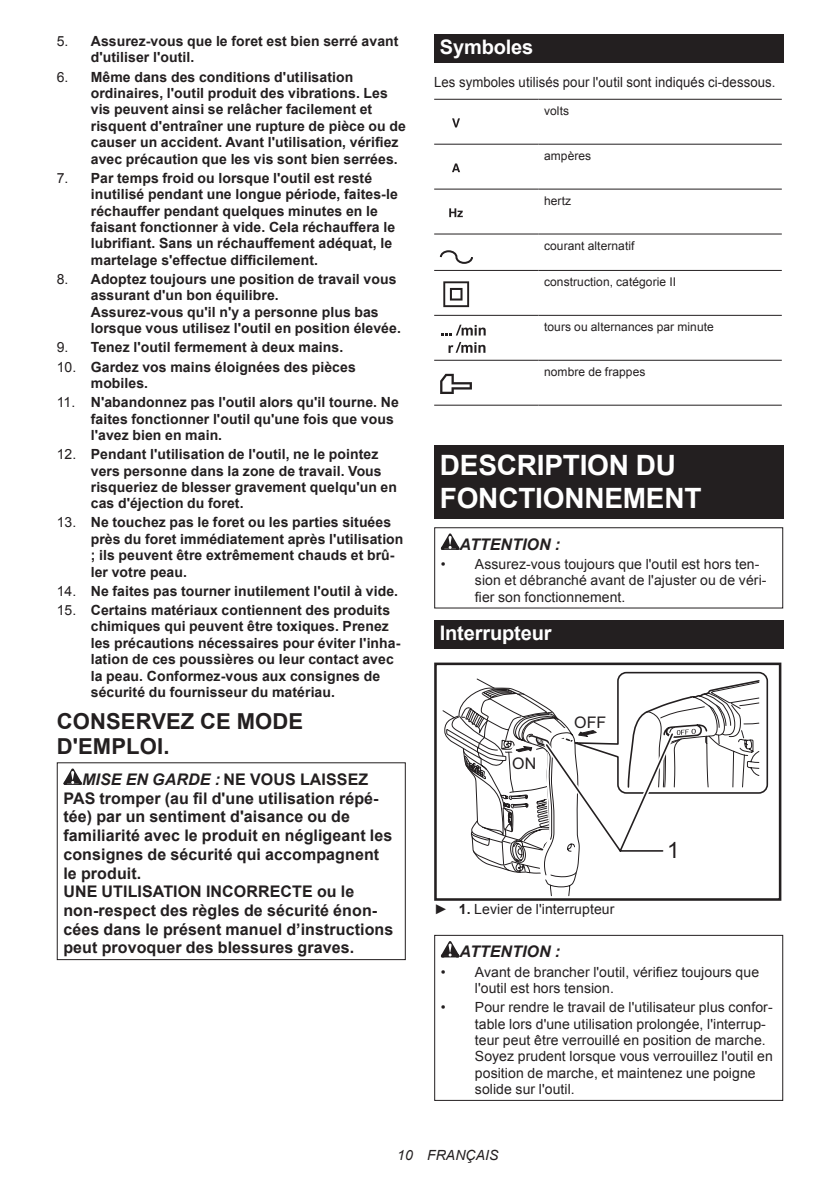
<style>
.page{position:relative;width:840px;height:1191px;background:#fff}
.page>*{position:absolute;margin:0;border:0;box-sizing:border-box;transform-origin:0 0}
.t1{font:700 28px/32.8px "Arial";letter-spacing:-.01em;color:#fff}
.t2{font:22.4px "Arial";color:#231f20}
.t3{font:700 22px/25.8px "Arial";letter-spacing:.005em;color:#231f20}
.t4{font:700 20px "Arial";letter-spacing:-.01em;color:#fff}
.t5{font:700 16px/18.8px "Arial";letter-spacing:.005em;color:#231f20}
.t6{font:italic 700 16px "Arial";letter-spacing:.005em;color:#231f20}
.t7{font:16px "Arial";color:#231f20}
.t8{font:700 14px/16.4px "Arial";letter-spacing:.005em;color:#231f20}
.t9{font:14px/16.4px "Arial";letter-spacing:.005em;color:#231f20}
.t10{font:14px "Arial";letter-spacing:.005em;color:#231f20;scale:.94 1}
.t11{font:italic 14px "Arial";letter-spacing:.005em;color:#231f20}
.t12{font:12px "Arial";letter-spacing:.005em;color:#231f20}
.s1{font-weight:400}
.s2{font-style:italic}
.s3{font-weight:700}
</style>
<div class="page">
<svg style="left:63px;top:768px;width:19px;height:17px"></svg>
<div style="left:57px;top:762px;width:348px;height:198px;border:1px solid #231f20"></div>
<div style="left:434px;top:34px;width:348px;height:29px;background:#231f20"></div>
<hr style="left:434px;top:99px;width:104px;height:1px;background:#231f20">
<hr style="left:538px;top:99px;width:243px;height:1px;background:#231f20">
<hr style="left:434px;top:144px;width:104px;height:1px;background:#231f20">
<hr style="left:538px;top:144px;width:243px;height:1px;background:#231f20">
<hr style="left:434px;top:189px;width:104px;height:1px;background:#231f20">
<hr style="left:538px;top:189px;width:243px;height:1px;background:#231f20">
<hr style="left:434px;top:233px;width:104px;height:1px;background:#231f20">
<hr style="left:538px;top:233px;width:243px;height:1px;background:#231f20">
<hr style="left:434px;top:270px;width:104px;height:1px;background:#231f20">
<hr style="left:538px;top:270px;width:243px;height:1px;background:#231f20">
<hr style="left:434px;top:315px;width:104px;height:1px;background:#231f20">
<hr style="left:538px;top:315px;width:243px;height:1px;background:#231f20">
<hr style="left:434px;top:360px;width:104px;height:1px;background:#231f20">
<hr style="left:538px;top:360px;width:243px;height:1px;background:#231f20">
<hr style="left:434px;top:405px;width:104px;height:1px;background:#231f20">
<hr style="left:538px;top:405px;width:243px;height:1px;background:#231f20">
<svg style="left:452px;top:118px;width:7px;height:9px"></svg>
<svg style="left:452px;top:163px;width:8px;height:9px"></svg>
<svg style="left:449px;top:208px;width:13px;height:9px"></svg>
<svg style="left:439px;top:250px;width:34px;height:14px"></svg>
<svg style="left:443px;top:281px;width:26px;height:26px"></svg>
<svg style="left:441px;top:325px;width:44px;height:10px"></svg>
<svg style="left:448px;top:342px;width:37px;height:11px"></svg>
<svg style="left:440px;top:374px;width:31px;height:20px"></svg>
<div style="left:434px;top:445px;width:348px;height:74px;background:#231f20"></div>
<svg style="left:440px;top:533px;width:19px;height:17px"></svg>
<div style="left:434px;top:527px;width:348px;height:81px;border:1px solid #231f20"></div>
<div style="left:434px;top:620px;width:348px;height:28px;background:#231f20"></div>
<div style="left:434px;top:662px;width:347px;height:238px;border:3px solid #231f20"></div>
<svg style="left:442px;top:671px;width:326px;height:225px"></svg>
<svg style="left:440px;top:941px;width:19px;height:16px"></svg>
<div style="left:434px;top:935px;width:348px;height:165px;border:1px solid #231f20"></div>
<p class="t8" style="left:91px;top:33px;width:309px;text-indent:-34px"><span class="s1">5.</span> Assurez-vous que le foret est bien serré avant d'utiliser l'outil.</p>
<p class="t8" style="left:91px;top:69px;width:316px;text-indent:-34px"><span class="s1">6.</span> Même dans des conditions d'utilisation ordinaires, l'outil produit des vibrations. Les vis peuvent ainsi se relâcher facilement et risquent d'entraîner une rupture de pièce ou de causer un accident. Avant l'utilisation, vérifiez avec précaution que les vis sont bien serrées.</p>
<p class="t8" style="left:91px;top:170px;width:308px;text-indent:-34px"><span class="s1">7.</span> Par temps froid ou lorsque l'outil est resté inutilisé pendant une longue période, faites-le réchauffer pendant quelques minutes en le faisant fonctionner à vide. Cela réchauffera le lubrifiant. Sans un réchauffement adéquat, le martelage s'effectue difficilement.</p>
<p class="t8" style="left:91px;top:271px;width:311px;text-indent:-34px"><span class="s1">8.</span> Adoptez toujours une position de travail vous assurant d'un bon équilibre.<br>Assurez-vous qu'il n'y a personne plus bas lorsque vous utilisez l'outil en position élevée.</p>
<p class="t8" style="left:57px;top:339px;width:288px"><span class="s1">9.</span> Tenez l'outil fermement à deux mains.</p>
<p class="t8" style="left:91px;top:359px;width:266px;text-indent:-34px"><span class="s1">10.</span> Gardez vos mains éloignées des pièces mobiles.</p>
<p class="t8" style="left:91px;top:394px;width:309px;text-indent:-34px"><span class="s1">11.</span> N'abandonnez pas l'outil alors qu'il tourne. Ne faites fonctionner l'outil qu'une fois que vous l'avez bien en main.</p>
<p class="t8" style="left:91px;top:446px;width:307px;text-indent:-34px"><span class="s1">12.</span> Pendant l'utilisation de l'outil, ne le pointez vers personne dans la zone de travail. Vous risqueriez de blesser gravement quelqu'un en cas d'éjection du foret.</p>
<p class="t8" style="left:91px;top:515px;width:314px;text-indent:-34px"><span class="s1">13.</span> Ne touchez pas le foret ou les parties situées près du foret immédiatement après l'utilisation ; ils peuvent être extrêmement chauds et brû&shy;ler votre peau.</p>
<p class="t8" style="left:57px;top:583px;width:343px"><span class="s1">14.</span> Ne faites pas tourner inutilement l'outil à vide.</p>
<p class="t8" style="left:91px;top:602px;width:311px;text-indent:-34px"><span class="s1">15.</span> Certains matériaux contiennent des produits chimiques qui peuvent être toxiques. Prenez les précautions nécessaires pour éviter l'inha&shy;lation de ces poussières ou leur contact avec la peau. Conformez-vous aux consignes de sécurité du fournisseur du matériau.</p>
<h3 class="t3" style="left:57px;top:708px;width:248px">CONSERVEZ CE MODE<br>D'EMPLOI.</h3>
<p class="t5" style="left:63px;top:770px;width:331px;text-indent:19px"><span class="s2">MISE EN GARDE :</span> NE VOUS LAISSEZ PAS tromper (au fil d'une utilisation répé&shy;tée) par un sentiment d'aisance ou de familiarité avec le produit en négligeant les consignes de sécurité qui accompagnent le produit.<br>UNE UTILISATION INCORRECTE ou le non-respect des règles de sécurité énon&shy;cées dans le présent manuel d’instructions peut provoquer des blessures graves.</p>
<h3 class="t4" style="left:439px;top:34px;width:95px">Symboles</h3>
<p class="t10" style="left:434px;top:73px;width:364px">Les symboles utilisés pour l'outil sont indiqués ci-dessous.</p>
<p class="t12" style="left:544px;top:103px;width:26px">volts</p>
<p class="t12" style="left:544px;top:148px;width:49px">ampères</p>
<p class="t12" style="left:544px;top:193px;width:28px">hertz</p>
<p class="t12" style="left:544px;top:238px;width:92px">courant alternatif</p>
<p class="t12" style="left:544px;top:274px;width:133px">construction, catégorie II</p>
<p class="t12" style="left:544px;top:319px;width:171px">tours ou alternances par minute</p>
<p class="t12" style="left:544px;top:364px;width:103px">nombre de frappes</p>
<h1 class="t1" style="left:439px;top:450px;width:263px">DESCRIPTION DU<br>FONCTIONNEMENT</h1>
<p class="t6" style="left:459px;top:533px;width:102px">ATTENTION :</p>
<p class="t9" style="left:474px;top:556px;width:293px;text-indent:-34px">• Assurez-vous toujours que l'outil est hors ten&shy;sion et débranché avant de l'ajuster ou de véri&shy;fier son fonctionnement.</p>
<h3 class="t4" style="left:439px;top:619px;width:113px">Interrupteur</h3>
<p class="t7" style="left:512px;top:752px;width:25px">ON</p>
<p class="t7" style="left:574px;top:711px;width:33px">OFF</p>
<h2 class="t2" style="left:666px;top:836px;width:14px">1</h2>
<p class="t9" style="left:434px;top:901px;width:182px">► <span class="s3">1.</span> Levier de l'interrupteur</p>
<p class="t6" style="left:459px;top:941px;width:102px">ATTENTION :</p>
<p class="t9" style="left:474px;top:963px;width:285px;text-indent:-34px">• Avant de brancher l'outil, vérifiez toujours que l'outil est hors tension.</p>
<p class="t9" style="left:474px;top:999px;width:299px;text-indent:-34px">• Pour rendre le travail de l'utilisateur plus confor&shy;table lors d'une utilisation prolongée, l'interrup&shy;teur peut être verrouillé en position de marche.<br>Soyez prudent lorsque vous verrouillez l'outil en position de marche, et maintenez une poigne solide sur l'outil.</p>
<p class="t11" style="left:397px;top:1146px;width:103px">10 FRANÇAIS</p>
</div>
